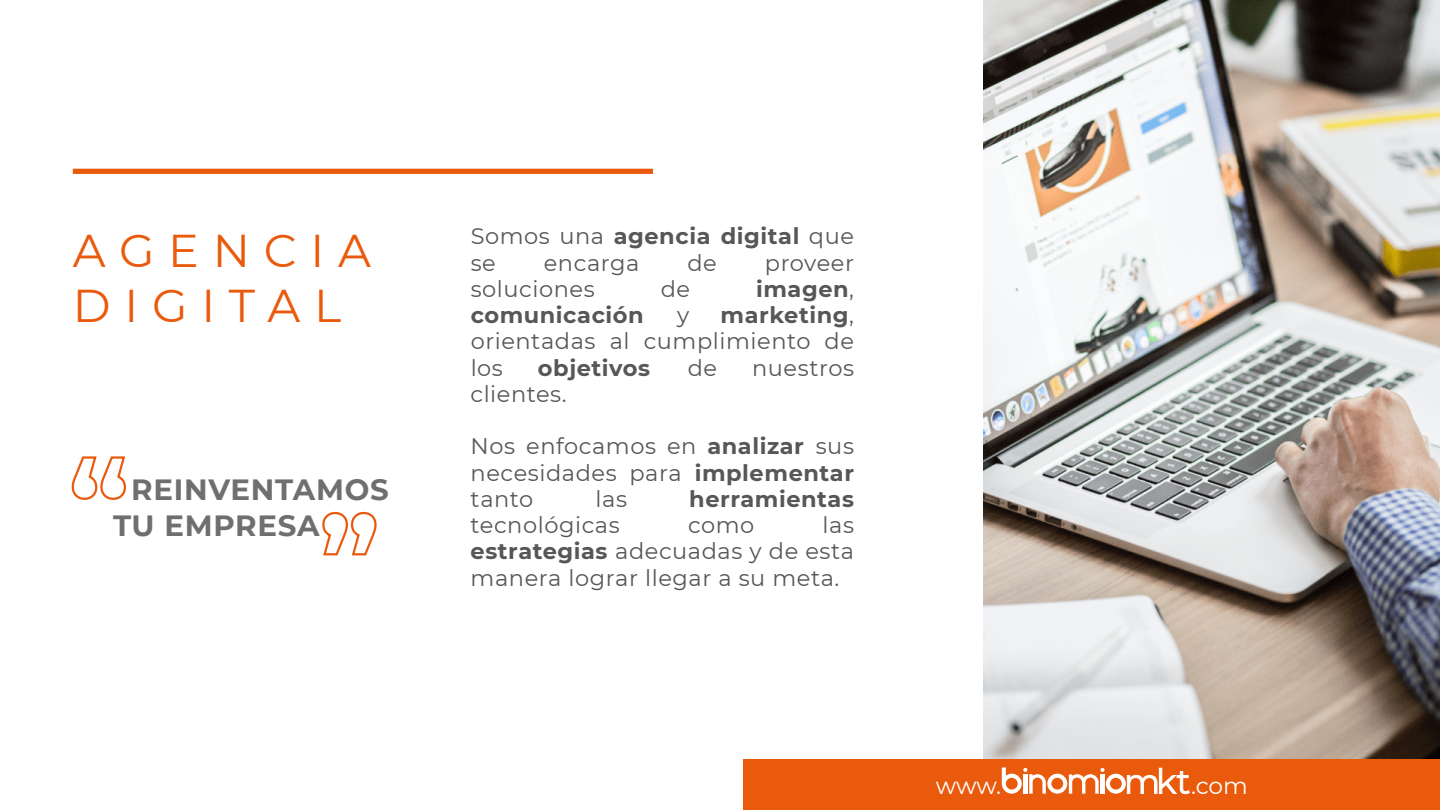
<style>
.page{position:relative;width:1440px;height:810px;background:#fff}
.page>*{position:absolute;margin:0;border:0;box-sizing:border-box;transform-origin:0 0}
.t1{font:45.9px/55.1px "Montserrat";letter-spacing:.3em;color:#e95a0c}
.t2{font:700 29.25px/35.1px "Montserrat";letter-spacing:.025em;color:#6f6f6e}
.t3{font:23.33px "Montserrat";letter-spacing:-.005em;color:#fff}
.t4{font:22.5px/26.2px "Montserrat";letter-spacing:.025em;color:#575756;text-align:justify}
.t5{font:700 22.5px/26.2px "Montserrat";letter-spacing:.025em;color:#575756}
.s1{font-weight:400}
.s2{font-weight:700}
</style>
<div class="page">
<img style="left:983px;top:0;width:457px;height:759px">
<div style="left:73px;top:169px;width:580px;height:5px;background:#e95a0c"></div>
<div style="left:744px;top:759px;width:696px;height:51px;background:#e95a0c"></div>
<svg style="left:71px;top:456px;width:55px;height:44px"></svg>
<svg style="left:322px;top:511px;width:55px;height:45px"></svg>
<svg style="left:1002px;top:767px;width:188px;height:27px"></svg>
<h1 class="t1" style="left:73px;top:221px;width:300px">AGENCIA<br>DIGITAL</h1>
<p class="t5" style="left:471px;top:222px;width:385px"><span class="s1">Somos una</span> agencia digital <span class="s1">que se</span></p>
<p class="t4" style="left:544px;top:249px;width:97px">encarga</p>
<p class="t4" style="left:687px;top:249px;width:31px">de</p>
<p class="t4" style="left:765px;top:249px;width:91px">proveer</p>
<p class="t4" style="left:471px;top:275px;width:126px">soluciones</p>
<p class="t4" style="left:661px;top:275px;width:31px">de</p>
<p class="t5" style="left:756px;top:275px;width:100px">imagen<span class="s1">,</span></p>
<p class="t5" style="left:471px;top:301px;width:175px">comunicación</p>
<p class="t4" style="left:677px;top:301px;width:14px">y</p>
<p class="t4" style="left:471px;top:301px;width:385px;text-indent:250px"><span class="s2">marketing</span>, orientadas al cumplimiento de los</p>
<p class="t5" style="left:538px;top:353px;width:114px">objetivos</p>
<p class="t4" style="left:688px;top:354px;width:31px">de</p>
<p class="t4" style="left:752px;top:354px;width:103px">nuestros</p>
<p class="t4" style="left:471px;top:380px;width:97px">clientes.</p>
<p class="t4" style="left:471px;top:433px;width:385px">Nos enfocamos en <span class="s2">analizar</span> sus necesidades para <span class="s2">implementar </span>tanto</p>
<h2 class="t2" style="left:113px;top:471px;width:277px;text-indent:18px">REINVENTAMOS<br>TU EMPRESA</h2>
<p class="t4" style="left:596px;top:485px;width:33px">las</p>
<p class="t5" style="left:689px;top:485px;width:166px">herramientas</p>
<p class="t4" style="left:471px;top:511px;width:151px">tecnológicas</p>
<p class="t4" style="left:688px;top:511px;width:68px">como</p>
<p class="t4" style="left:471px;top:511px;width:385px;text-indent:352px">las <span class="s2">estrategias</span> adecuadas y de esta manera lograr llegar a su meta.</p>
<p class="t3" style="left:936px;top:769px;width:67px">www.</p>
<p class="t3" style="left:1191px;top:769px;width:58px">.com</p>
</div>
